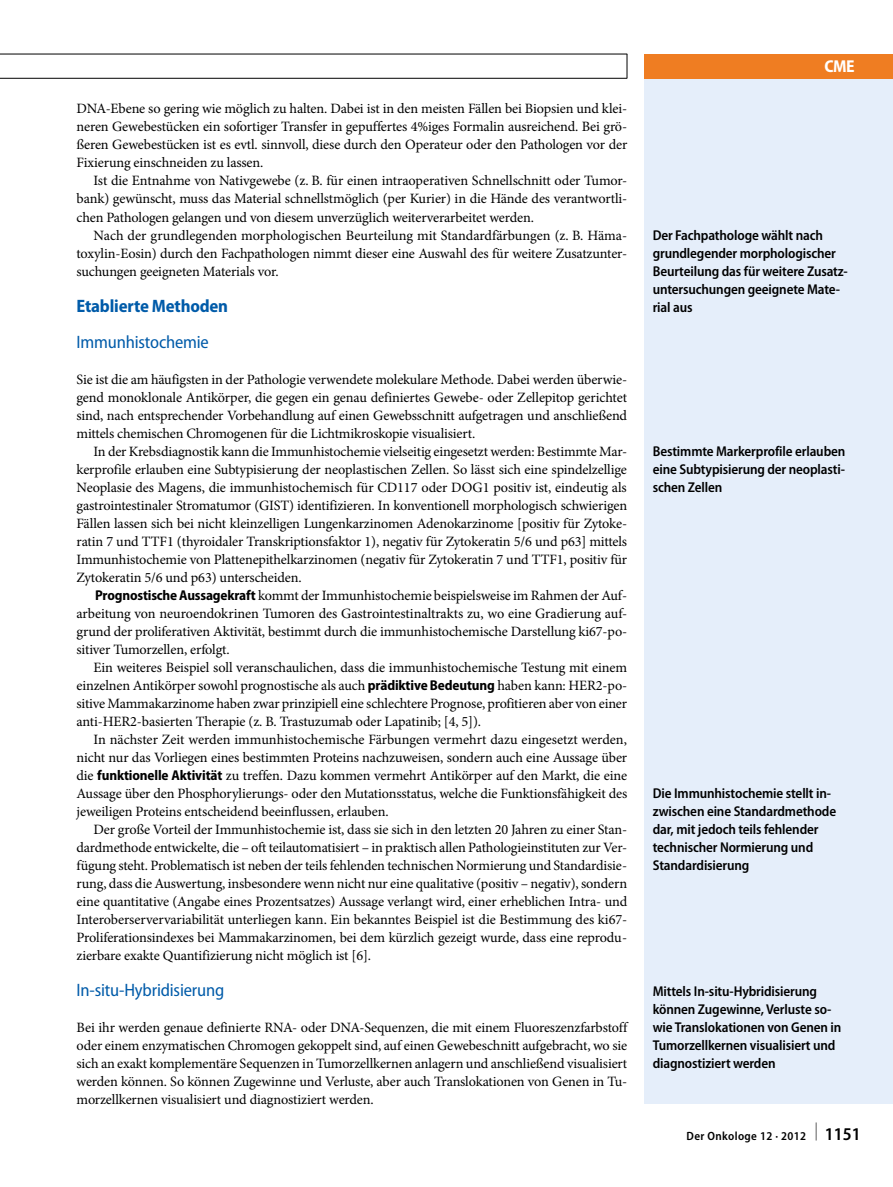
<style>
.page{position:relative;width:893px;height:1187px;background:#fff}
.page>*{position:absolute;margin:0;border:0;box-sizing:border-box;transform-origin:0 0}
._013_u2{font:semi-condensed 18px "Myriad Pro";letter-spacing:-.01em;color:#005ba9}
._012_u1{font:700 semi-condensed 18px "Myriad Pro";letter-spacing:-.01em;color:#005ba9}
.t1{font:600 semi-condensed 18px "Myriad Pro";color:#000}
.t2{font:700 semi-condensed 17.25px "Myriad Pro";color:#fff}
._010_fliesstext_mit{font:14.25px/18px "Minion Pro";letter-spacing:-.01em;color:#000;text-align:justify}
._010_fliesstext_ohne{font:14.25px/18px "Minion Pro";letter-spacing:-.01em;color:#000;text-align:justify}
.t3{font:600 semi-condensed 14.25px/18px "Myriad Pro";letter-spacing:-.01em;color:#000}
.t4{font:600 semi-condensed 12px "Myriad Pro";letter-spacing:.03em;color:#000}
.s1{font-family:"Myriad Pro";font-weight:700;font-stretch:semi-condensed}
</style>
<div class="page">
<div style="left:644px;top:78px;width:249px;height:1025px;background:#e5eefa"></div>
<div style="left:644px;top:54px;width:249px;height:24px;background:#ef7d22"></div>
<hr style="left:0;top:54px;width:627px;height:1px;background:#000">
<hr style="left:0;top:78px;width:627px;height:1px;background:#000">
<svg style="left:627px;top:54px;width:1px;height:24px"></svg>
<p class="_010_fliesstext_ohne" style="left:77px;top:100px;width:552px">DNA-Ebene so gering wie möglich zu halten. Dabei ist in den meisten Fällen bei Biopsien und klei&shy;neren Gewebestücken ein sofortiger Transfer in gepuffertes 4%iges Formalin ausreichend. Bei grö&shy;ßeren Gewebestücken ist es evtl. sinnvoll, diese durch den Operateur oder den Pathologen vor der Fixierung einschneiden zu lassen.</p>
<p class="_010_fliesstext_mit" style="left:77px;top:172px;width:552px;text-indent:17px">Ist die Entnahme von Nativgewebe (z. B. für einen intraoperativen Schnellschnitt oder Tumor&shy;bank) gewünscht, muss das Material schnellstmöglich (per Kurier) in die Hände des verantwortli&shy;chen Pathologen gelangen und von diesem unverzüglich weiterverarbeitet werden.</p>
<p class="_010_fliesstext_mit" style="left:77px;top:226px;width:552px;text-indent:17px">Nach der grundlegenden morphologischen Beurteilung mit Standardfärbungen (z. B. Häma&shy;toxylin-Eosin) durch den Fachpathologen nimmt dieser eine Auswahl des für weitere Zusatzunter&shy;suchungen geeigneten Materials vor.</p>
<p class="_012_u1" style="left:77px;top:295px;width:153px">Etablierte Methoden</p>
<p class="_013_u2" style="left:77px;top:332px;width:134px">Immunhistochemie</p>
<p class="_010_fliesstext_ohne" style="left:77px;top:370px;width:552px">Sie ist die am häufigsten in der Pathologie verwendete molekulare Methode. Dabei werden überwie&shy;gend monoklonale Antikörper, die gegen ein genau definiertes Gewebe- oder Zellepitop gerichtet sind, nach entsprechender Vorbehandlung auf einen Gewebsschnitt aufgetragen und anschließend mittels chemischen Chromogenen für die Lichtmikroskopie visualisiert.</p>
<p class="_010_fliesstext_mit" style="left:77px;top:442px;width:552px;text-indent:17px">In der Krebsdiagnostik kann die Immunhistochemie vielseitig eingesetzt werden: Bestimmte Mar&shy;kerprofile erlauben eine Subtypisierung der neoplastischen Zellen. So lässt sich eine spindelzellige Neoplasie des Magens, die immunhistochemisch für CD117 oder DOG1 positiv ist, eindeutig als gastrointestinaler Stromatumor (GIST) identifizieren. In konventionell morphologisch schwierigen Fällen lassen sich bei nicht kleinzelligen Lungenkarzinomen Adenokarzinome [positiv für Zytoke&shy;ratin 7 und TTF1 (thyroidaler Transkriptionsfaktor 1), negativ für Zytokeratin 5/6 und p63] mittels Immunhistochemie von Plattenepithelkarzinomen (negativ für Zytokeratin 7 und TTF1, positiv für Zytokeratin 5/6 und p63) unterscheiden.</p>
<p class="_010_fliesstext_mit" style="left:77px;top:586px;width:552px;text-indent:19px"><span class="s1">Prognostische Aussagekraft</span> kommt der Immunhistochemie beispielsweise im Rahmen der Auf&shy;arbeitung von neuroendokrinen Tumoren des Gastrointestinaltrakts zu, wo eine Gradierung auf&shy;grund der proliferativen Aktivität, bestimmt durch die immunhistochemische Darstellung ki67-po&shy;sitiver Tumorzellen, erfolgt.</p>
<p class="_010_fliesstext_mit" style="left:77px;top:658px;width:552px;text-indent:17px">Ein weiteres Beispiel soll veranschaulichen, dass die immunhistochemische Testung mit einem einzelnen Antikörper sowohl prognostische als auch <span class="s1">prädiktive Bedeutung</span> haben kann: HER2-po&shy;sitive Mammakarzinome haben zwar prinzipiell eine schlechtere Prognose, profitieren aber von einer anti-HER2-basierten Therapie (z. B. Trastuzumab oder Lapatinib; [4, 5]).</p>
<p class="_010_fliesstext_mit" style="left:77px;top:730px;width:552px;text-indent:17px">In nächster Zeit werden immunhistochemische Färbungen vermehrt dazu eingesetzt werden, nicht nur das Vorliegen eines bestimmten Proteins nachzuweisen, sondern auch eine Aussage über die <span class="s1">funktionelle Aktivität</span> zu treffen. Dazu kommen vermehrt Antikörper auf den Markt, die eine Aussage über den Phosphorylierungs- oder den Mutationsstatus, welche die Funktionsfähigkeit des jeweiligen Proteins entscheidend beeinflussen, erlauben.</p>
<p class="_010_fliesstext_mit" style="left:77px;top:820px;width:552px;text-indent:17px">Der große Vorteil der Immunhistochemie ist, dass sie sich in den letzten 20 Jahren zu einer Stan&shy;dardmethode entwickelte, die – oft teilautomatisiert – in praktisch allen Pathologieinstituten zur Ver&shy;fügung steht. Problematisch ist neben der teils fehlenden technischen Normierung und Standardisie&shy;rung, dass die Auswertung, insbesondere wenn nicht nur eine qualitative (positiv – negativ), sondern eine quantitative (Angabe eines Prozentsatzes) Aussage verlangt wird, einer erheblichen Intra- und Interoberservervariabilität unterliegen kann. Ein bekanntes Beispiel ist die Bestimmung des ki67- Proliferationsindexes bei Mammakarzinomen, bei dem kürzlich gezeigt wurde, dass eine reprodu&shy;zierbare exakte Quantifizierung nicht möglich ist [6].</p>
<p class="_013_u2" style="left:77px;top:980px;width:149px">In-situ-Hybridisierung</p>
<p class="_010_fliesstext_ohne" style="left:77px;top:1018px;width:552px">Bei ihr werden genaue definierte RNA- oder DNA-Sequenzen, die mit einem Fluoreszenzfarbstoff oder einem enzymatischen Chromogen gekoppelt sind, auf einen Gewebeschnitt aufgebracht, wo sie sich an exakt komplementäre Sequenzen in Tumorzellkernen anlagern und anschließend visualisiert werden können. So können Zugewinne und Verluste, aber auch Translokationen von Genen in Tu&shy;morzellkernen visualisiert und diagnostiziert werden.</p>
<p class="t2" style="left:824px;top:56px;width:32px">CME</p>
<p class="t3" style="left:653px;top:226px;width:197px">Der Fachpathologe wählt nach grundlegender morphologischer<br>Beurteilung das für weitere Zusatz&shy;untersuchungen geeignete Mate&shy;rial aus</p>
<p class="t3" style="left:653px;top:442px;width:194px;text-align:justify">Bestimmte Markerprofile erlauben eine Subtypisierung der neoplasti&shy;schen Zellen</p>
<p class="t3" style="left:653px;top:784px;width:185px">Die Immunhistochemie stellt in&shy;zwischen eine Standardmethode dar, mit jedoch teils fehlender technischer Normierung und<br>Standardisierung</p>
<p class="t3" style="left:653px;top:982px;width:190px">Mittels In-situ-Hybridisierung können Zugewinne, Verluste so&shy;wie Translokationen von Genen in<br>Tumorzellkernen visualisiert und diagnostiziert werden</p>
<p class="t4" style="left:687px;top:1129px;width:132px">Der Onkologe 12 · 2012 <sup>|</sup></p>
<p class="t1" style="left:825px;top:1123px;width:37px">1151</p>
</div>
